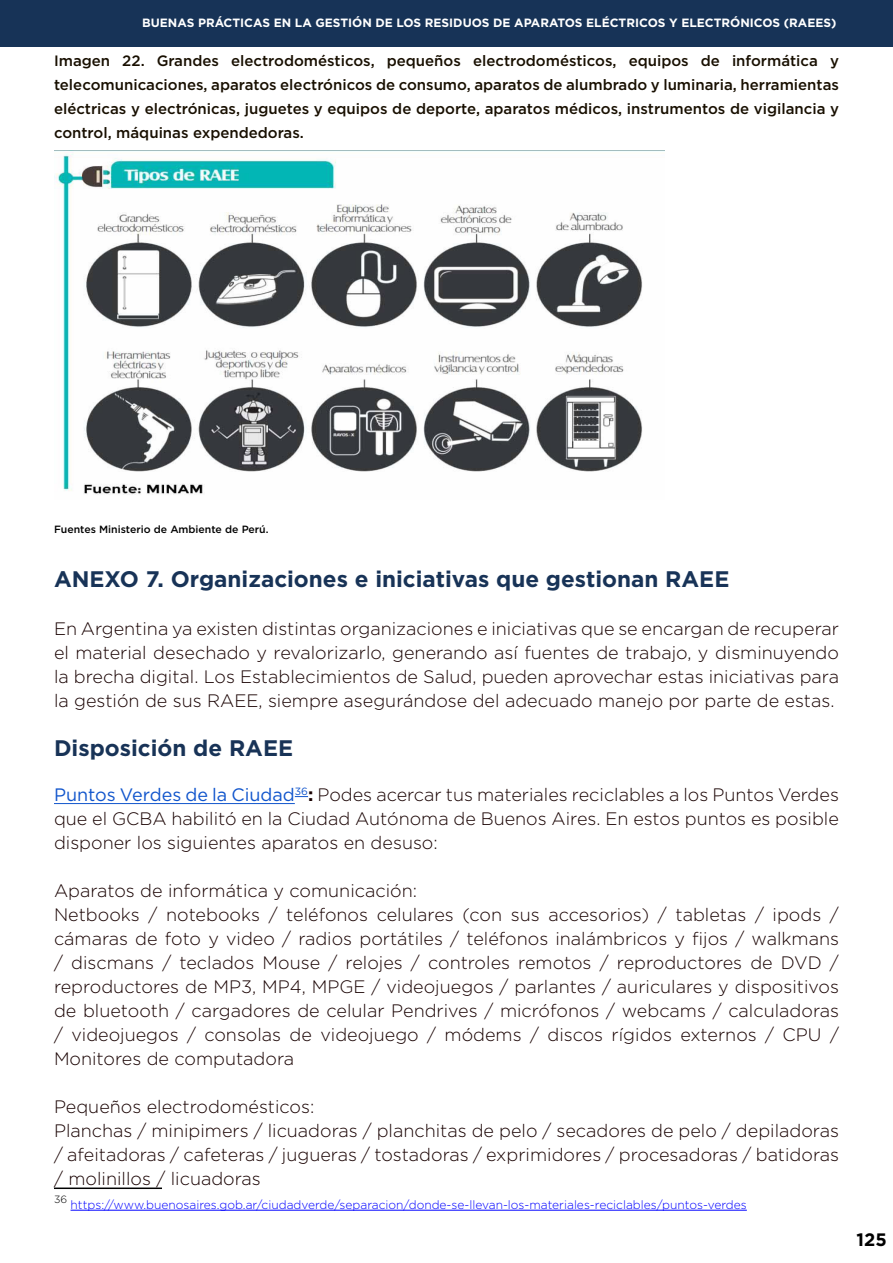
<style>
.page{position:relative;width:893px;height:1263px;background:#fff}
.page>*{position:absolute;margin:0;border:0;box-sizing:border-box;transform-origin:0 0}
.t1{font:700 22.5px "Gotham";color:#183357}
.t2{font:300 18px/24px "Gotham";color:#180000;text-align:justify}
.t3{font:700 18px "Gotham";color:#000}
.t4{font:500 15px/24px "Gotham";color:#180f00;text-align:justify}
.t5{font:300 12px "Gotham";color:#00f}
.t6{font:700 12px "Gotham";color:#fff}
.t7{font:500 10.5px "Gotham";color:#000}
.t8{font:300 10.5px "Gotham";color:#000}
.s1{font-weight:400;color:#15c}
.s2{font-weight:700}
</style>
<div class="page">
<div style="left:0;top:0;width:893px;height:46px;background:#173357"></div>
<hr style="left:54px;top:803px;width:241px;height:1px;background:#15c">
<svg style="left:295px;top:796px;width:13px;height:1px"></svg>
<img style="left:54px;top:150px;width:611px;height:345px">
<hr style="left:54px;top:1187px;width:108px;height:2px;background:#000">
<hr style="left:71px;top:1210px;width:676px;height:1px;background:#00f">
<p class="t6" style="left:142px;top:15px;width:696px">BUENAS PRÁCTICAS EN LA GESTIÓN DE LOS RESIDUOS DE APARATOS ELÉCTRICOS Y ELECTRÓNICOS (RAEES)</p>
<p class="t4" style="left:54px;top:49px;width:786px">Imagen 22. Grandes electrodomésticos, pequeños electrodomésticos, equipos de informática y telecomunicaciones, aparatos electrónicos de consumo, aparatos de alumbrado y luminaria, herramientas eléctricas y electrónicas, juguetes y equipos de deporte, aparatos médicos, instrumentos de vigilancia y control, máquinas expendedoras.</p>
<p class="t7" style="left:54px;top:522px;width:216px">Fuentes Ministerio de Ambiente de Perú.</p>
<p class="t1" style="left:54px;top:564px;width:677px">ANEXO 7. Organizaciones e iniciativas que gestionan RAEE</p>
<p class="t2" style="left:54px;top:616px;width:786px">En Argentina ya existen distintas organizaciones e iniciativas que se encargan de recuperar el material desechado y revalorizarlo, generando así fuentes de trabajo, y disminuyendo la brecha digital. Los Establecimientos de Salud, pueden aprovechar estas iniciativas para la gestión de sus RAEE, siempre asegurándose del adecuado manejo por parte de estas.</p>
<p class="t1" style="left:54px;top:733px;width:241px">Disposición de RAEE</p>
<p class="t2" style="left:54px;top:782px;width:786px"><span class="s1">Puntos Verdes de la Ciudad</span><sup>36</sup><span class="s2">:</span> Podes acercar tus materiales reciclables a los Puntos Verdes que el GCBA habilitó en la Ciudad Autónoma de Buenos Aires. En estos puntos es posible disponer los siguientes aparatos en desuso:</p>
<p class="t2" style="left:54px;top:878px;width:786px;text-align:left">Aparatos de informática y comunicación:<br>Netbooks / notebooks / teléfonos celulares (con sus accesorios) / tabletas / ipods / cámaras de foto y video / radios portátiles / teléfonos inalámbricos y fijos / walkmans / discmans / teclados Mouse / relojes / controles remotos / reproductores de DVD / reproductores de MP3, MP4, MPGE / videojuegos / parlantes / auriculares y dispositivos de bluetooth / cargadores de celular Pendrives / micrófonos / webcams / calculadoras / videojuegos / consolas de videojuego / módems / discos rígidos externos / CPU / Monitores de computadora</p>
<p class="t2" style="left:54px;top:1094px;width:786px;text-align:left">Pequeños electrodomésticos:<br>Planchas / minipimers / licuadoras / planchitas de pelo / secadores de pelo / depiladoras / afeitadoras / cafeteras / jugueras / tostadoras / exprimidores / procesadoras / batidoras / molinillos / licuadoras</p>
<p class="t8" style="left:54px;top:1192px;width:15px">36</p>
<p class="t5" style="left:71px;top:1197px;width:678px">https://www.buenosaires.gob.ar/ciudadverde/separacion/donde-se-llevan-los-materiales-reciclables/puntos-verdes</p>
<p class="t3" style="left:857px;top:1227px;width:32px">125</p>
</div>
